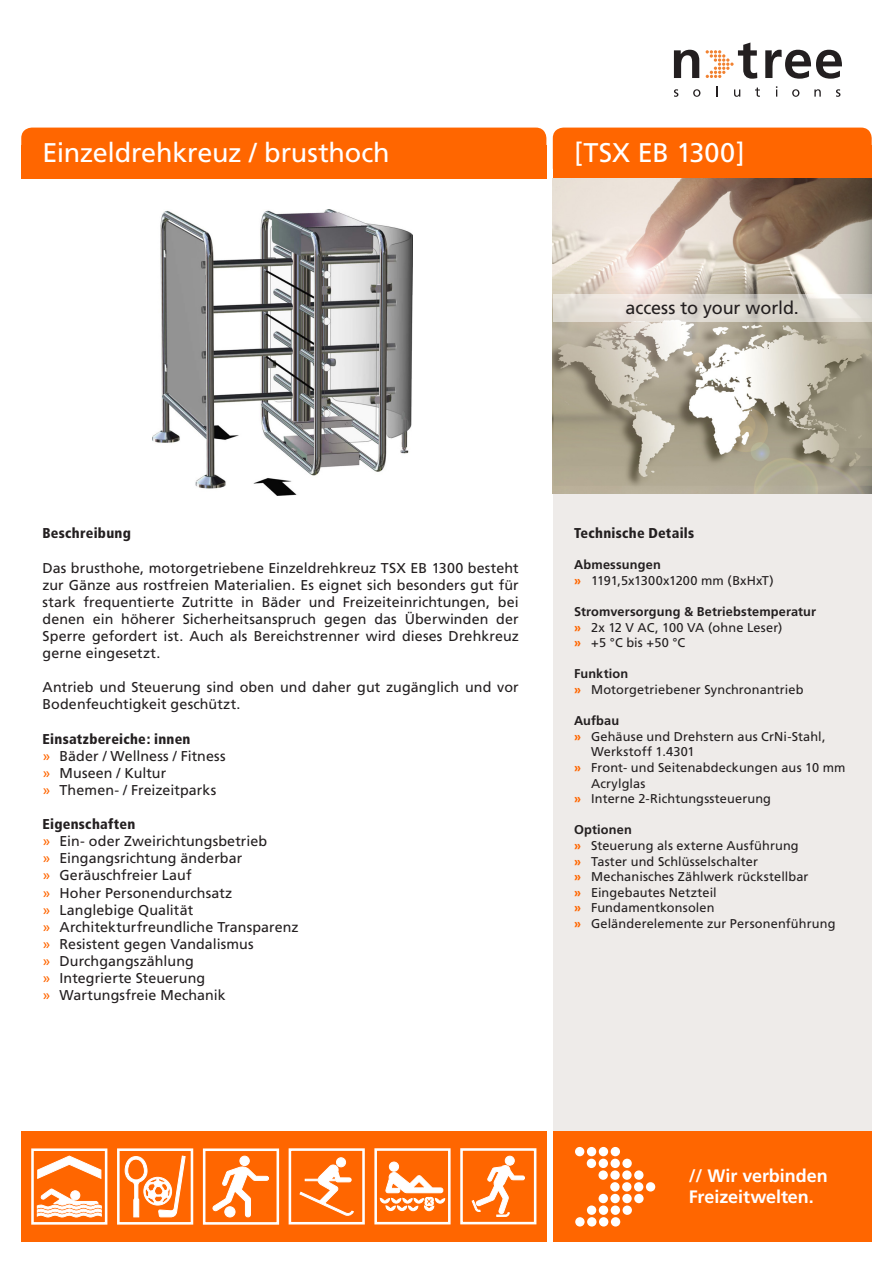
<style>
.page{position:relative;width:893px;height:1263px;background:#fff}
.page>*{position:absolute;margin:0;border:0;box-sizing:border-box;transform-origin:0 0}
.t1{font:27px "Frutiger";letter-spacing:-.01em;color:#fff}
.t2{font:700 18px "Frutiger";color:#fff}
.t3{font:18px "Frutiger";letter-spacing:-.005em;color:#231f20}
.t4{font:14.25px/17.1px "Frutiger";letter-spacing:.005em;color:#231f20;text-align:justify}
.t5{font:900 condensed 14.25px "Frutiger";letter-spacing:.02em;color:#231f20}
.t6{font:12.75px/15.6px "Frutiger";letter-spacing:.01em;color:#231f20}
.t7{font:700 12.75px "Frutiger";letter-spacing:.01em;color:#231f20}
.s1{color:#f60}
.s2{font-weight:700;color:#f60}
</style>
<div class="page">
<div style="left:553px;top:128px;width:319px;height:51px;background:#f60;border-radius:11px"></div>
<div style="left:553px;top:145px;width:319px;height:34px;background:#f60"></div>
<div style="left:21px;top:128px;width:525px;height:51px;background:#f60;border-radius:11px"></div>
<div style="left:21px;top:145px;width:525px;height:34px;background:#f60"></div>
<div style="left:553px;top:493px;width:319px;height:638px;background:#eeebe9"></div>
<img style="left:553px;top:179px;width:319px;height:314px">
<svg style="left:553px;top:295px;width:319px;height:27px;background:#e0dbd3"></svg>
<img style="left:152px;top:209px;width:260px;height:286px">
<svg style="left:674px;top:89px;width:4px;height:8px"></svg>
<svg style="left:693px;top:89px;width:7px;height:8px"></svg>
<svg style="left:716px;top:86px;width:2px;height:11px"></svg>
<svg style="left:734px;top:89px;width:6px;height:8px"></svg>
<svg style="left:755px;top:87px;width:5px;height:10px"></svg>
<svg style="left:792px;top:89px;width:7px;height:8px"></svg>
<svg style="left:814px;top:89px;width:7px;height:8px"></svg>
<svg style="left:836px;top:89px;width:4px;height:8px"></svg>
<svg style="left:674px;top:50px;width:25px;height:28px"></svg>
<svg style="left:765px;top:50px;width:77px;height:29px"></svg>
<svg style="left:706px;top:43px;width:51px;height:36px"></svg>
<div style="left:21px;top:1131px;width:525px;height:111px;background:#f60"></div>
<svg style="left:212px;top:1166px;width:57px;height:52px"></svg>
<div style="left:240px;top:1156px;width:9px;height:9px;background:#fff;border-radius:50%"></div>
<div style="left:240px;top:1156px;width:9px;height:10px;border:1px solid #fff;border-radius:50%"></div>
<div style="left:225px;top:1207px;width:10px;height:10px;background:#fff;border-radius:50%"></div>
<div style="left:225px;top:1206px;width:10px;height:11px;border:1px solid #fff;border-radius:50%"></div>
<div style="left:203px;top:1148px;width:76px;height:77px;border:3px solid #fff"></div>
<svg style="left:37px;top:1156px;width:64px;height:23px"></svg>
<svg style="left:37px;top:1188px;width:65px;height:29px"></svg>
<div style="left:31px;top:1148px;width:76px;height:76px;border:3px solid #fff"></div>
<svg style="left:125px;top:1156px;width:60px;height:61px"></svg>
<div style="left:117px;top:1148px;width:76px;height:76px;border:3px solid #fff"></div>
<svg style="left:288px;top:1148px;width:249px;height:77px"></svg>
<div style="left:553px;top:1131px;width:319px;height:111px;background:#f60"></div>
<div style="left:610px;top:1182px;width:10px;height:9px;background:#fff;border-radius:50%"></div>
<div style="left:622px;top:1182px;width:9px;height:9px;background:#fff;border-radius:50%"></div>
<div style="left:634px;top:1182px;width:9px;height:9px;background:#fff;border-radius:50%"></div>
<div style="left:646px;top:1182px;width:9px;height:9px;background:#fff;border-radius:50%"></div>
<svg style="left:598px;top:1170px;width:10px;height:10px"></svg>
<svg style="left:610px;top:1170px;width:10px;height:10px"></svg>
<svg style="left:622px;top:1170px;width:10px;height:10px"></svg>
<div style="left:634px;top:1170px;width:9px;height:10px;background:#fff;border-radius:50%"></div>
<div style="left:587px;top:1159px;width:9px;height:9px;background:#fff;border-radius:50%"></div>
<div style="left:599px;top:1159px;width:9px;height:9px;background:#fff;border-radius:50%"></div>
<div style="left:610px;top:1159px;width:10px;height:9px;background:#fff;border-radius:50%"></div>
<div style="left:622px;top:1159px;width:10px;height:9px;background:#fff;border-radius:50%"></div>
<div style="left:575px;top:1147px;width:9px;height:9px;background:#fff;border-radius:50%"></div>
<div style="left:587px;top:1147px;width:9px;height:9px;background:#fff;border-radius:50%"></div>
<div style="left:599px;top:1147px;width:9px;height:9px;background:#fff;border-radius:50%"></div>
<div style="left:611px;top:1147px;width:9px;height:9px;background:#fff;border-radius:50%"></div>
<div style="left:599px;top:1194px;width:9px;height:9px;background:#fff;border-radius:50%"></div>
<div style="left:610px;top:1194px;width:10px;height:9px;background:#fff;border-radius:50%"></div>
<div style="left:622px;top:1194px;width:10px;height:9px;background:#fff;border-radius:50%"></div>
<div style="left:634px;top:1194px;width:10px;height:9px;background:#fff;border-radius:50%"></div>
<div style="left:587px;top:1205px;width:9px;height:10px;background:#fff;border-radius:50%"></div>
<div style="left:599px;top:1205px;width:9px;height:10px;background:#fff;border-radius:50%"></div>
<div style="left:611px;top:1205px;width:9px;height:10px;background:#fff;border-radius:50%"></div>
<div style="left:623px;top:1205px;width:9px;height:10px;background:#fff;border-radius:50%"></div>
<div style="left:575px;top:1217px;width:10px;height:9px;background:#fff;border-radius:50%"></div>
<div style="left:587px;top:1217px;width:9px;height:9px;background:#fff;border-radius:50%"></div>
<div style="left:599px;top:1217px;width:9px;height:9px;background:#fff;border-radius:50%"></div>
<div style="left:611px;top:1217px;width:9px;height:9px;background:#fff;border-radius:50%"></div>
<p class="t1" style="left:43px;top:137px;width:349px">Einzeldrehkreuz / brusthoch</p>
<p class="t1" style="left:574px;top:137px;width:172px">[TSX EB 1300]</p>
<p class="t3" style="left:626px;top:298px;width:175px">access to your world.</p>
<p class="t5" style="left:43px;top:525px;width:90px">Beschreibung</p>
<p class="t4" style="left:43px;top:559px;width:478px">Das brusthohe, motorgetriebene Einzeldrehkreuz TSX EB 1300 besteht zur Gänze aus rostfreien Materialien. Es eignet sich besonders gut für stark frequentierte Zutritte in Bäder und Freizeiteinrichtungen, bei denen ein höherer Sicherheitsanspruch gegen das Überwinden der Sperre gefordert ist. Auch als Bereichstrenner wird dieses Drehkreuz gerne eingesetzt.</p>
<p class="t4" style="left:43px;top:679px;width:478px">Antrieb und Steuerung sind oben und daher gut zugänglich und vor<br>Bodenfeuchtigkeit geschützt.</p>
<p class="t5" style="left:43px;top:730px;width:149px">Einsatzbereiche: innen</p>
<p class="t4" style="left:43px;top:747px;width:185px"><span class="s1">»</span> Bäder / Wellness / Fitness</p>
<p class="t4" style="left:43px;top:764px;width:125px"><span class="s1">»</span> Museen / Kultur</p>
<p class="t4" style="left:43px;top:781px;width:175px"><span class="s1">»</span> Themen- / Freizeitparks</p>
<p class="t5" style="left:43px;top:816px;width:94px">Eigenschaften</p>
<p class="t4" style="left:43px;top:833px;width:226px"><span class="s1">»</span> Ein- oder Zweirichtungsbetrieb</p>
<p class="t4" style="left:43px;top:850px;width:201px"><span class="s1">»</span> Eingangsrichtung änderbar</p>
<p class="t4" style="left:43px;top:867px;width:151px"><span class="s1">»</span> Geräuschfreier Lauf</p>
<p class="t4" style="left:43px;top:884px;width:191px"><span class="s1">»</span> Hoher Personendurchsatz</p>
<p class="t4" style="left:43px;top:901px;width:152px"><span class="s1">»</span> Langlebige Qualität</p>
<p class="t4" style="left:43px;top:918px;width:258px"><span class="s1">»</span> Architekturfreundliche Transparenz</p>
<p class="t4" style="left:43px;top:935px;width:213px"><span class="s1">»</span> Resistent gegen Vandalismus</p>
<p class="t4" style="left:43px;top:952px;width:153px"><span class="s1">»</span> Durchgangszählung</p>
<p class="t4" style="left:43px;top:969px;width:164px"><span class="s1">»</span> Integrierte Steuerung</p>
<p class="t4" style="left:43px;top:986px;width:185px"><span class="s1">»</span> Wartungsfreie Mechanik</p>
<p class="t5" style="left:574px;top:524px;width:122px">Technische Details</p>
<p class="t7" style="left:574px;top:557px;width:88px">Abmessungen</p>
<p class="t6" style="left:574px;top:572px;width:201px"><span class="s2">»</span> 1191,5x1300x1200 mm (BxHxT)</p>
<p class="t7" style="left:574px;top:604px;width:244px">Stromversorgung &amp; Betriebstemperatur</p>
<p class="t6" style="left:574px;top:619px;width:210px"><span class="s2">»</span> 2x 12 V AC, 100 VA (ohne Leser)</p>
<p class="t6" style="left:574px;top:635px;width:113px"><span class="s2">»</span> +5 °C bis +50 °C</p>
<p class="t7" style="left:574px;top:666px;width:56px">Funktion</p>
<p class="t6" style="left:574px;top:682px;width:231px"><span class="s2">»</span> Motorgetriebener Synchronantrieb</p>
<p class="t7" style="left:574px;top:713px;width:47px">Aufbau</p>
<p class="t6" style="left:591px;top:728px;width:236px;text-indent:-17px"><span class="s2">»</span> Gehäuse und Drehstern aus CrNi-Stahl,<br>Werkstoff 1.4301</p>
<p class="t6" style="left:591px;top:760px;width:256px;text-indent:-17px"><span class="s2">»</span> Front- und Seitenabdeckungen aus 10 mm<br>Acrylglas</p>
<p class="t6" style="left:574px;top:791px;width:199px"><span class="s2">»</span> Interne 2-Richtungssteuerung</p>
<p class="t7" style="left:574px;top:822px;width:59px">Optionen</p>
<p class="t6" style="left:574px;top:838px;width:226px"><span class="s2">»</span> Steuerung als externe Ausführung</p>
<p class="t6" style="left:574px;top:853px;width:186px"><span class="s2">»</span> Taster und Schlüsselschalter</p>
<p class="t6" style="left:574px;top:869px;width:236px"><span class="s2">»</span> Mechanisches Zählwerk rückstellbar</p>
<p class="t6" style="left:574px;top:884px;width:144px"><span class="s2">»</span> Eingebautes Netzteil</p>
<p class="t6" style="left:574px;top:900px;width:142px"><span class="s2">»</span> Fundamentkonsolen</p>
<p class="t6" style="left:574px;top:916px;width:263px"><span class="s2">»</span> Geländerelemente zur Personenführung</p>
<p class="t2" style="left:689px;top:1165px;width:140px">// Wir verbinden</p>
<p class="t2" style="left:689px;top:1186px;width:127px">Freizeitwelten.</p>
</div>
